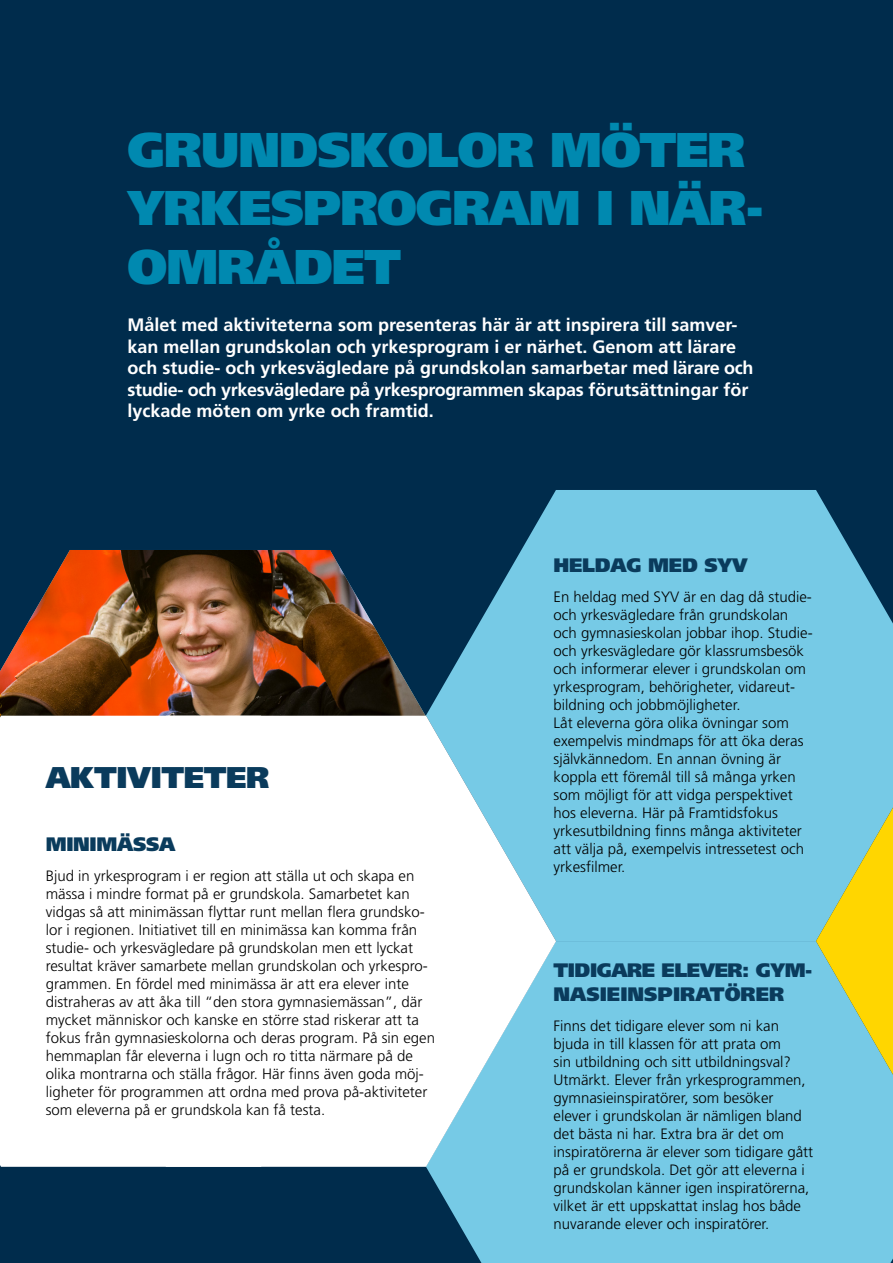
<style>
.page{position:relative;width:893px;height:1263px;background:#002c4c}
.page>*{position:absolute;margin:0;border:0;box-sizing:border-box;transform-origin:0 0}
.t1{font:48.75px/58.5px "Frutiger LT 95 Ult Blk";letter-spacing:-.025em;color:#0089b0}
.t2{font:30px "Frutiger LT 95 Ult Blk";letter-spacing:-.015em;color:#0a3b5c}
.t3{font:19.5px/23.4px "Frutiger LT 95 Ult Blk";letter-spacing:-.015em;color:#0a3b5c}
.t4{font:18px/21.6px "Frutiger LT 65 Bd";color:#fff}
.t5{font:15px/18px "Frutiger LT 45 Lt";color:#000}
</style>
<div class="page">
<img style="left:0;top:550px;width:426px;height:166px">
<div style="left:426px;top:941px;width:467px;height:322px;background:#76cae6"></div>
<svg style="left:426px;top:490px;width:467px;height:451px;fill:#76cae6"></svg>
<svg style="left:816px;top:807px;width:77px;height:268px"></svg>
<svg style="left:391px;top:716px;width:165px;height:451px;fill:#fff"></svg>
<div style="left:0;top:716px;width:391px;height:451px;background:#fff"></div>
<h1 class="t1" style="left:128px;top:120px;width:638px">GRUNDSKOLOR MÖTER<br>YRKESPROGRAM I NÄR-<br>OMRÅDET</h1>
<p class="t4" style="left:128px;top:314px;width:627px">Målet med aktiviteterna som presenteras här är att inspirera till samver&shy;kan mellan grundskolan och yrkesprogram i er närhet. Genom att lärare och studie- och yrkesvägledare på grundskolan samarbetar med lärare och studie- och yrkesvägledare på yrkesprogrammen skapas förutsättningar för lyckade möten om yrke och framtid.</p>
<h2 class="t2" style="left:46px;top:759px;width:225px">AKTIVITETER</h2>
<h3 class="t3" style="left:46px;top:832px;width:131px">MINIMÄSSA</h3>
<p class="t5" style="left:46px;top:867px;width:391px">Bjud in yrkesprogram i er region att ställa ut och skapa en mässa i mindre format på er grundskola. Samarbetet kan vidgas så att minimässan flyttar runt mellan flera grundsko&shy;lor i regionen. Initiativet till en minimässa kan komma från studie- och yrkesvägledare på grundskolan men ett lyckat resultat kräver samarbete mellan grundskolan och yrkespro&shy;grammen. En fördel med minimässa är att era elever inte distraheras av att åka till “den stora gymnasiemässan”, där mycket människor och kanske en större stad riskerar att ta fokus från gymnasieskolorna och deras program. På sin egen hemmaplan får eleverna i lugn och ro titta närmare på de olika montrarna och ställa frågor. Här finns även goda möj&shy;ligheter för programmen att ordna med prova på-aktiviteter som eleverna på er grundskola kan få testa.</p>
<h3 class="t3" style="left:554px;top:553px;width:196px">HELDAG MED SYV</h3>
<p class="t5" style="left:554px;top:588px;width:261px">En heldag med SYV är en dag då studie&shy;och yrkesvägledare från grundskolan och gymnasieskolan jobbar ihop. Studie&shy;och yrkesvägledare gör klassrumsbesök och informerar elever i grundskolan om yrkesprogram, behörigheter, vidareut&shy;bildning och jobbmöjligheter.<br>Låt eleverna göra olika övningar som exempelvis mindmaps för att öka deras självkännedom. En annan övning är koppla ett föremål till så många yrken som möjligt för att vidga perspektivet hos eleverna. Här på Framtidsfokus yrkesutbildning finns många aktiviteter att välja på, exempelvis intressetest och yrkesfilmer.</p>
<h3 class="t3" style="left:554px;top:958px;width:260px">TIDIGARE ELEVER: GYM-<br>NASIEINSPIRATÖRER</h3>
<p class="t5" style="left:554px;top:1017px;width:261px">Finns det tidigare elever som ni kan bjuda in till klassen för att prata om<br>sin utbildning och sitt utbildningsval?<br>Utmärkt. Elever från yrkesprogrammen, gymnasieinspiratörer, som besöker elever i grundskolan är nämligen bland det bästa ni har. Extra bra är det om inspiratörerna är elever som tidigare gått på er grundskola. Det gör att eleverna i grundskolan känner igen inspiratörerna, vilket är ett uppskattat inslag hos både nuvarande elever och inspiratörer.</p>
</div>
